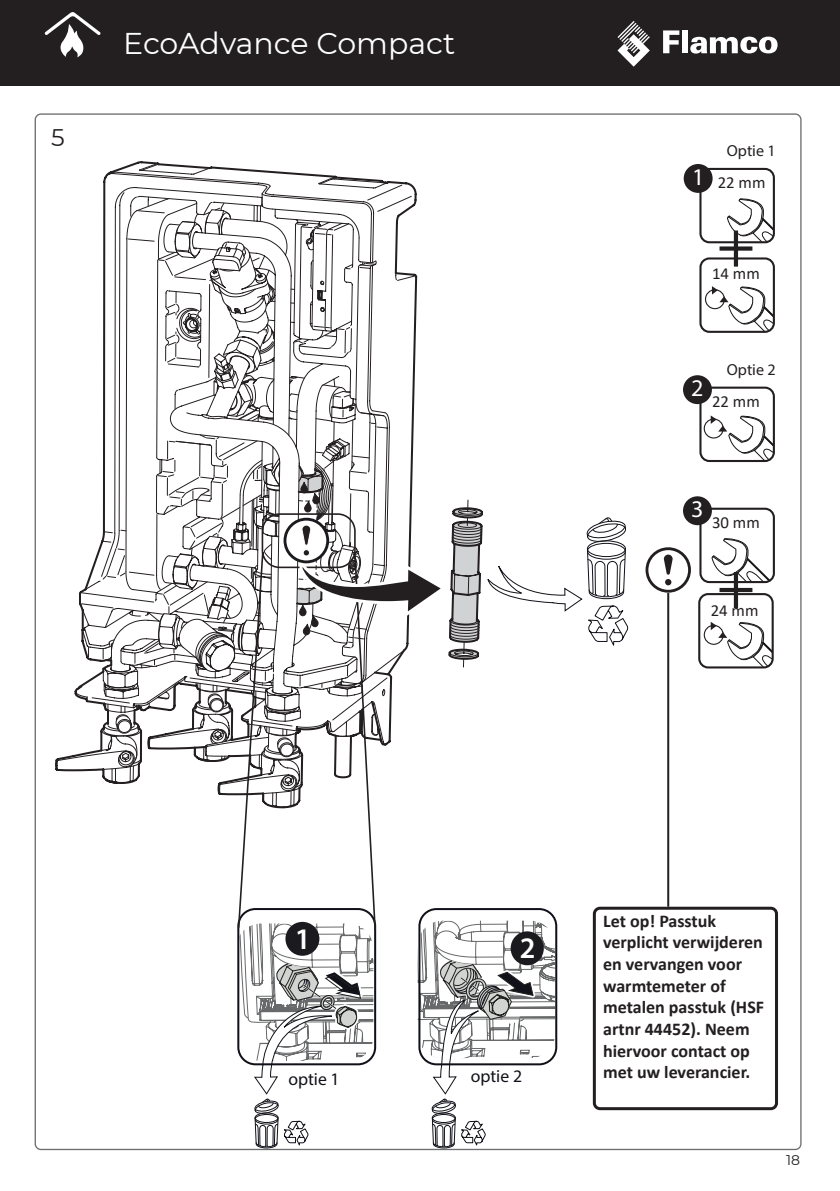
<style>
.page{position:relative;width:840px;height:1191px;background:#fff}
.page>*{position:absolute;margin:0;border:0;box-sizing:border-box;transform-origin:0 0}
.t1{font:30px "Montserrat";letter-spacing:-.005em;color:#fff}
.t2{font:600 29.8px "Myriad Pro";color:#fff}
.t3{font:24px "Myriad Pro";color:#fff}
.t4{font:24px "Montserrat";color:#231f20}
.t5{font:700 18px/21.6px "Calibri";color:#231f20}
.t6{font:17.6px "Myriad Pro";color:#111219}
.t7{font:16.8px "Calibri";color:#231f20}
.t8{font:16px "Myriad Pro";color:#231f20}
.t9{font:14px "Montserrat";color:#231f20}
</style>
<div class="page">
<div style="left:0;top:0;width:839px;height:85px;background:#231f20"></div>
<svg style="left:45px;top:12px;width:56px;height:45px"></svg>
<svg style="left:663px;top:30px;width:16px;height:23px"></svg>
<div style="left:681px;top:30px;width:6px;height:23px;background:#fff"></div>
<svg style="left:690px;top:37px;width:87px;height:17px"></svg>
<svg style="left:617px;top:21px;width:32px;height:46px"></svg>
<svg style="left:254px;top:1066px;width:55px;height:82px"></svg>
<svg style="left:431px;top:1066px;width:55px;height:82px"></svg>
<svg style="left:237px;top:908px;width:321px;height:158px"></svg>
<div style="left:285px;top:922px;width:34px;height:33px;background:#1b1a1f;border-radius:50%"></div>
<div style="left:510px;top:931px;width:33px;height:34px;background:#1b1a1f;border-radius:50%"></div>
<svg style="left:237px;top:809px;width:139px;height:123px"></svg>
<svg style="left:56px;top:167px;width:341px;height:641px"></svg>
<svg style="left:137px;top:193px;width:234px;height:5px"></svg>
<svg style="left:125px;top:198px;width:260px;height:233px"></svg>
<svg style="left:105px;top:353px;width:251px;height:116px"></svg>
<svg style="left:102px;top:469px;width:194px;height:10px"></svg>
<svg style="left:82px;top:581px;width:19px;height:189px"></svg>
<svg style="left:101px;top:479px;width:296px;height:315px"></svg>
<svg style="left:285px;top:519px;width:42px;height:43px"></svg>
<div style="left:283px;top:518px;width:46px;height:45px;border:3px solid #1b1a1f;border-radius:50%"></div>
<svg style="left:296px;top:431px;width:332px;height:254px"></svg>
<div style="left:697px;top:593px;width:76px;height:75px;border:2px solid #231f20;border-radius:9px"></div>
<svg style="left:698px;top:622px;width:74px;height:45px"></svg>
<svg style="left:711px;top:538px;width:62px;height:44px"></svg>
<div style="left:699px;top:508px;width:75px;height:75px;border:2px solid #231f20;border-radius:9px"></div>
<div style="left:682px;top:496px;width:29px;height:29px;background:#231f20;border-radius:50%"></div>
<svg style="left:733px;top:572px;width:4px;height:36px"></svg>
<hr style="left:719px;top:588px;width:33px;height:4px;background:#231f20">
<svg style="left:727px;top:198px;width:46px;height:44px"></svg>
<div style="left:699px;top:168px;width:75px;height:75px;border:2px solid #231f20;border-radius:9px"></div>
<div style="left:699px;top:257px;width:75px;height:76px;border:2px solid #231f20;border-radius:9px"></div>
<svg style="left:700px;top:286px;width:73px;height:46px"></svg>
<div style="left:683px;top:164px;width:29px;height:29px;background:#231f20;border-radius:50%"></div>
<svg style="left:733px;top:230px;width:4px;height:37px"></svg>
<div style="left:719px;top:246px;width:33px;height:5px;background:#231f20"></div>
<div style="left:592px;top:906px;width:185px;height:204px;border:3px solid #231f20;border-radius:6px"></div>
<div style="left:699px;top:386px;width:75px;height:76px;border:2px solid #231f20;border-radius:9px"></div>
<div style="left:682px;top:375px;width:29px;height:29px;background:#231f20;border-radius:50%"></div>
<svg style="left:700px;top:415px;width:73px;height:46px"></svg>
<svg style="left:645px;top:547px;width:46px;height:48px"></svg>
<hr style="left:667px;top:593px;width:2px;height:313px;background:#231f20">
<h3 class="t4" style="left:51px;top:121px;width:15px">5</h3>
<h1 class="t1" style="left:123px;top:23px;width:333px">EcoAdvance Compact</h1>
<p class="t8" style="left:726px;top:141px;width:50px">Optie 1</p>
<p class="t7" style="left:691px;top:171px;width:75px"><sup>1</sup> 22 mm</p>
<p class="t7" style="left:711px;top:262px;width:49px">14 mm</p>
<h3 class="t3" style="left:691px;top:373px;width:14px">2</h3>
<p class="t8" style="left:726px;top:360px;width:50px">Optie 2</p>
<p class="t7" style="left:711px;top:390px;width:49px">22 mm</p>
<h3 class="t3" style="left:691px;top:494px;width:14px">3</h3>
<p class="t7" style="left:711px;top:511px;width:49px">30 mm</p>
<p class="t7" style="left:710px;top:598px;width:49px">24 mm</p>
<p class="t7" style="left:711px;top:600px;width:48px">?? mm</p>
<h2 class="t2" style="left:295px;top:920px;width:18px">1</h2>
<h2 class="t2" style="left:519px;top:929px;width:17px">2</h2>
<p class="t6" style="left:288px;top:1068px;width:53px">optie 1</p>
<p class="t6" style="left:470px;top:1065px;width:53px">optie 2</p>
<p class="t5" style="left:602px;top:910px;width:162px">Let op! Passtuk verplicht verwijderen en vervangen voor warmtemeter of metalen passtuk (HSF artnr 44452). Neem hiervoor contact op met uw leverancier.</p>
<p class="t9" style="left:785px;top:1150px;width:15px">18</p>
</div>
